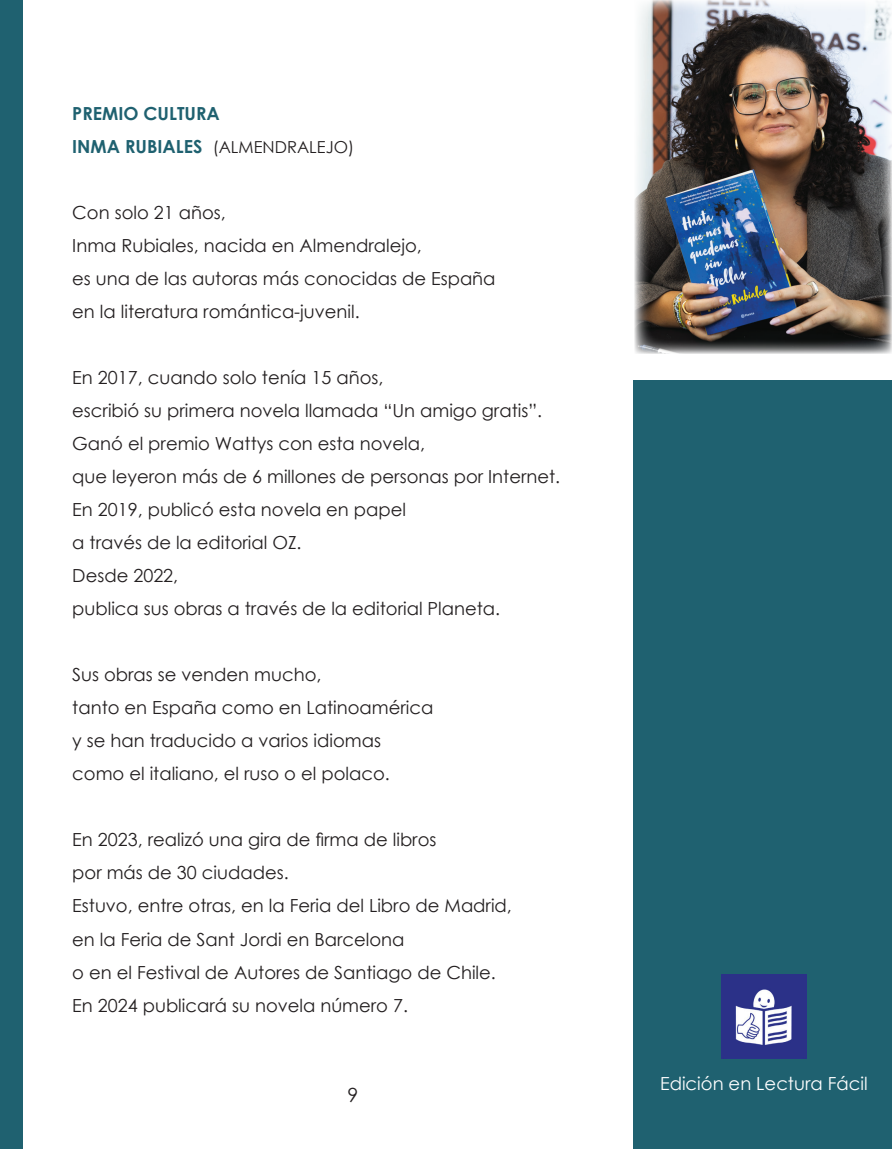
<style>
.page{position:relative;width:893px;height:1149px;background:#fff}
.page>*{position:absolute;margin:0;border:0;box-sizing:border-box;transform-origin:0 0}
.t1{font:19.5px "Century Gothic";color:#231f20}
.t2{font:18px/33px "Century Gothic";color:#231f20}
.t3{font:700 18px/33px "Century Gothic";color:#1f6170}
.t4{font:18px "Century Gothic";color:#fff}
.t5{font:16.5px "Century Gothic";color:#231f20}
</style>
<div class="page">
<div style="left:634px;top:381px;width:258px;height:767px;background:#1f6170"></div>
<div style="left:0;top:0;width:22px;height:1148px;background:#1f6170"></div>
<img style="left:721px;top:974px;width:85px;height:84px">
<img style="left:635px;top:0;width:257px;height:353px">
<p class="t3" style="left:72px;top:96px;width:95px">PREMIO CULTURA<br>INMARU BIALES</p>
<p class="t5" style="left:213px;top:135px;width:143px">(ALMENDRALEJO)</p>
<p class="t2" style="left:72px;top:196px;width:425px">Con solo 21 años,<br>Inma Rubiales, nacida en Almendralejo,<br>es una de las autoras más conocidas de España en la literatura romántica-juvenil.</p>
<p class="t2" style="left:72px;top:361px;width:489px">En 2017, cuando solo tenía 15 años,<br>escribió su primera novela llamada “Un amigo gratis”.<br>Ganó el premio Wattys con esta novela,<br>que leyeron más de 6 millones de personas por Internet.<br>En 2019, publicó esta novela en papel<br>a través de la editorial OZ.<br>Desde 2022,<br>publica sus obras a través de la editorial Planeta.</p>
<p class="t2" style="left:72px;top:657px;width:363px">Sus obras se venden mucho,<br>tanto en España como en Latinoamérica y se han traducido a varios idiomas como el italiano, el ruso o el polaco.</p>
<p class="t2" style="left:72px;top:822px;width:441px">En 2023, realizó una gira de firma de libros<br>por más de 30 ciudades.<br>Estuvo, entre otras, en la Feria del Libro de Madrid, en la Feria de Sant Jordi en Barcelona<br>o en el Festival de Autores de Santiago de Chile.<br>En 2024 publicará su novela número 7.</p>
<p class="t1" style="left:348px;top:1080px;width:12px">9</p>
<p class="t4" style="left:660px;top:1070px;width:209px">Edición en Lectura Fácil</p>
</div>
